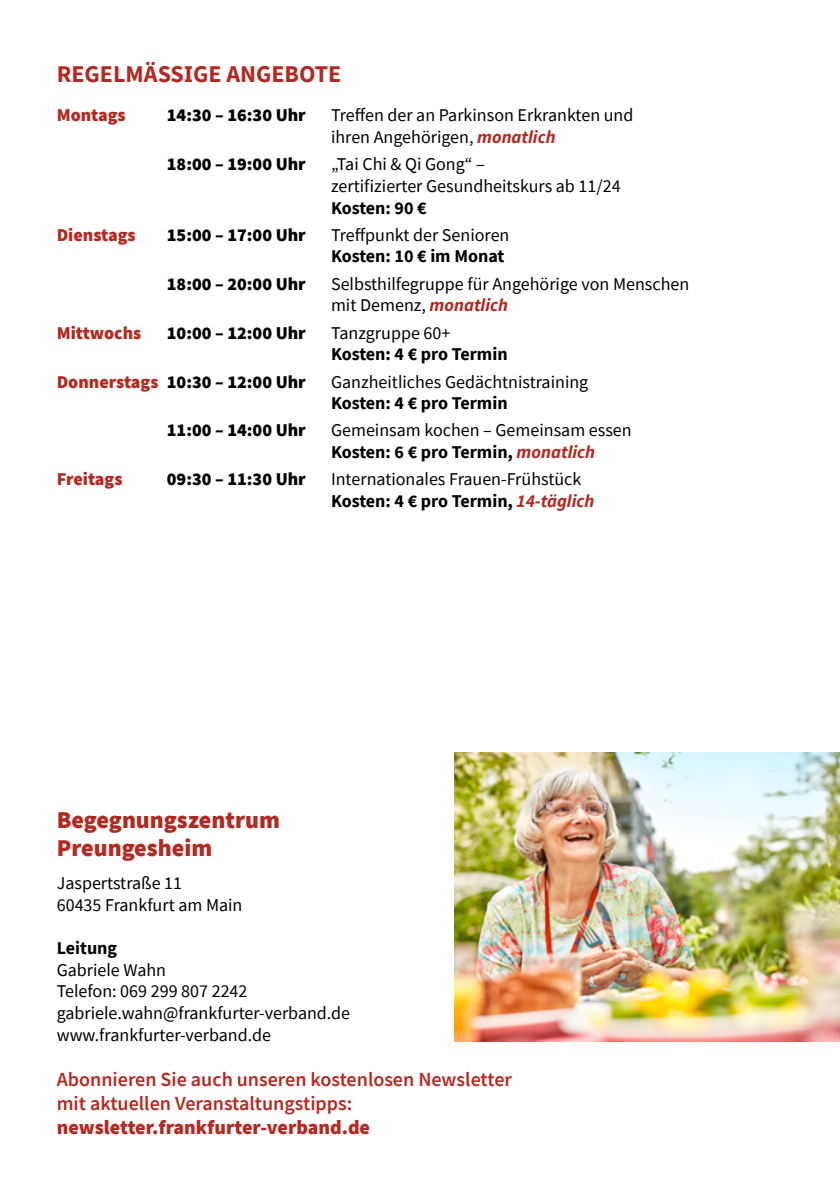
<style>
.page{position:relative;width:840px;height:1191px;background:#fff}
.page>*{position:absolute;margin:0;border:0;box-sizing:border-box;transform-origin:0 0}
.t1{font:900 24px/28.8px "Source Sans Pro";color:#b32a22}
.t2{font:700 24px "Source Sans Pro";color:#b32a22}
.t3{font:600 20px/24px "Source Sans Pro";color:#b32a22}
.t4{font:900 20px "Source Sans Pro";color:#b32a22}
.t5{font:18px/21.6px "Source Sans Pro";color:#000}
.t6{font:900 18px "Source Sans Pro";color:#000}
.t7{font:700 18px "Source Sans Pro";color:#000}
.t8{font:900 18px "Source Sans Pro";color:#b32a22}
.s1{font-weight:700;font-style:italic;color:#b32a22}
.s2{color:#b32a22}
.s3{font-weight:700}
</style>
<div class="page">
<img style="left:454px;top:752px;width:385px;height:289px">
<h1 class="t2" style="left:57px;top:57px;width:286px">REGELMÄSSIGE ANGEBOTE</h1>
<p class="t8" style="left:57px;top:103px;width:70px">Montags</p>
<p class="t6" style="left:167px;top:103px;width:140px">14:30 – 16:30 Uhr</p>
<p class="t5" style="left:331px;top:105px;width:304px">Treffen der an Parkinson Erkrankten und ihren Angehörigen, <span class="s1">monatlich</span></p>
<p class="t6" style="left:167px;top:152px;width:140px">18:00 – 19:00 Uhr</p>
<p class="t5" style="left:331px;top:153px;width:291px">„Tai Chi &amp; Qi Gong“ –<br>zertifizierter Gesundheitskurs ab 11/24</p>
<p class="t7" style="left:331px;top:195px;width:97px">Kosten: 90 €</p>
<p class="t8" style="left:57px;top:222px;width:80px">Dienstags</p>
<p class="t6" style="left:167px;top:222px;width:140px">15:00 – 17:00 Uhr</p>
<p class="t5" style="left:331px;top:224px;width:180px">Treffpunkt der Senioren</p>
<p class="t7" style="left:331px;top:244px;width:175px">Kosten: 10 € im Monat</p>
<p class="t6" style="left:167px;top:271px;width:140px">18:00 – 20:00 Uhr</p>
<p class="t5" style="left:331px;top:273px;width:359px">Selbsthilfegruppe für Angehörige von Menschen mit Demenz, <span class="s1">monatlich</span></p>
<p class="t8" style="left:57px;top:320px;width:86px">Mittwochs</p>
<p class="t6" style="left:167px;top:320px;width:140px">10:00 – 12:00 Uhr</p>
<p class="t5" style="left:331px;top:322px;width:121px">Tanzgruppe 60+</p>
<p class="t7" style="left:331px;top:342px;width:178px">Kosten: 4 € pro Termin</p>
<p class="t6" style="left:57px;top:369px;width:250px"><span class="s2">Donnerstags</span> 10:30 – 12:00 Uhr</p>
<p class="t5" style="left:331px;top:370px;width:259px">Ganzheitliches Gedächtnistraining</p>
<p class="t7" style="left:331px;top:391px;width:178px">Kosten: 4 € pro Termin</p>
<p class="t6" style="left:167px;top:418px;width:140px">11:00 – 14:00 Uhr</p>
<p class="t5" style="left:331px;top:419px;width:302px">Gemeinsam kochen – Gemeinsam essen<br><span class="s3">Kosten: 6 € pro Termin,</span> <span class="s1">monatlich</span></p>
<p class="t8" style="left:57px;top:467px;width:67px">Freitags</p>
<p class="t6" style="left:167px;top:467px;width:140px">09:30 – 11:30 Uhr</p>
<p class="t5" style="left:331px;top:468px;width:264px">Internationales Frauen-Frühstück<br><span class="s3">Kosten: 4 € pro Termin,</span> <span class="s1">14-täglich</span></p>
<h1 class="t1" style="left:57px;top:805px;width:225px">Begegnungszentrum<br>Preungesheim</h1>
<p class="t5" style="left:57px;top:872px;width:187px">Jaspertstraße 11<br>60435 Frankfurt am Main</p>
<p class="t7" style="left:57px;top:936px;width:62px">Leitung</p>
<p class="t5" style="left:57px;top:959px;width:295px">Gabriele Wahn<br>Telefon: 069 299 807 2242 gabriele.wahn@frankfurter-verband.de www.frankfurter-verband.de</p>
<p class="t3" style="left:57px;top:1067px;width:456px">Abonnieren Sie auch unseren kostenlosen Newsletter mit aktuellen Veranstaltungstipps:</p>
<p class="t4" style="left:57px;top:1113px;width:315px">newsletter.frankfurter-verband.de</p>
</div>
